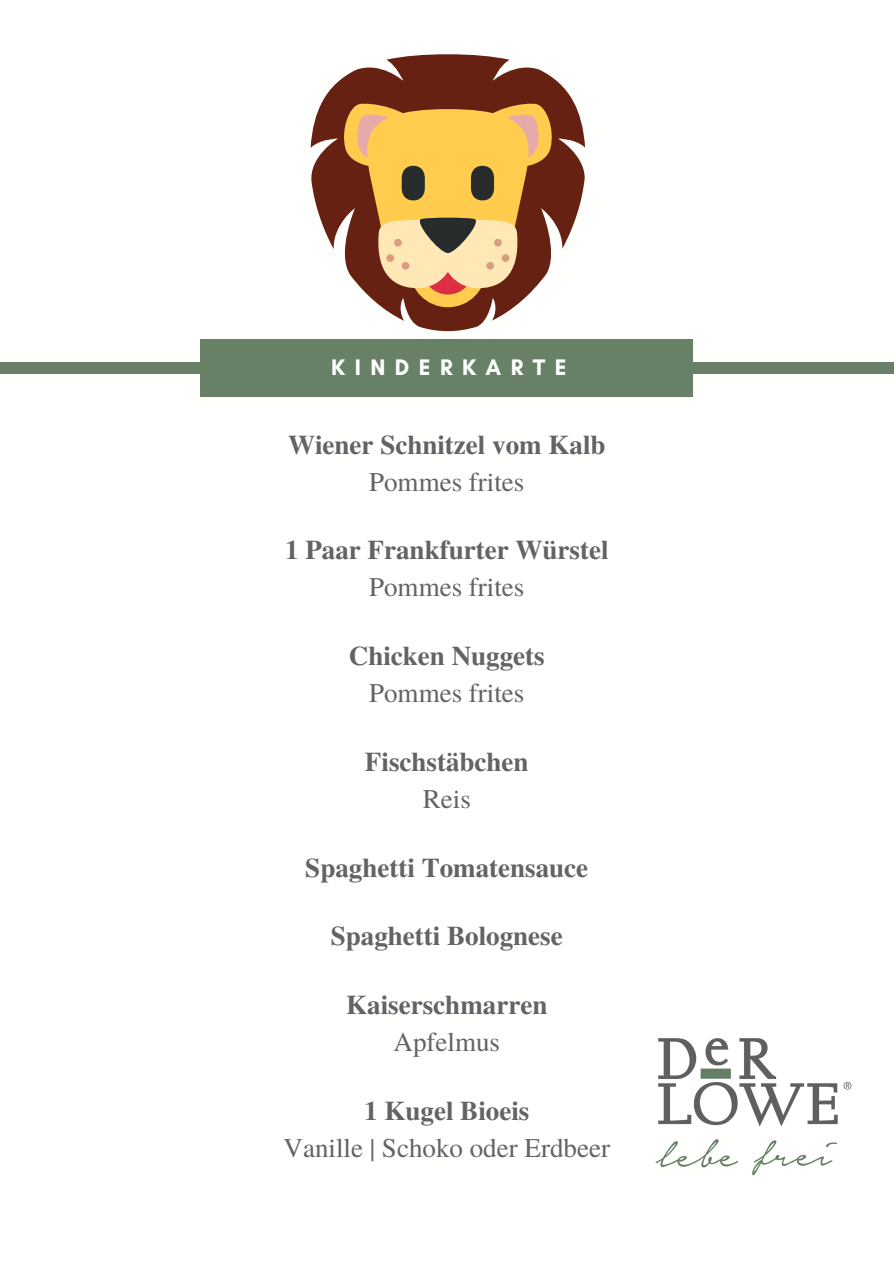
<style>
.page{position:relative;width:894px;height:1264px;background:#fff}
.page>*{position:absolute;margin:0;border:0;box-sizing:border-box;transform-origin:0 0}
.t1{font:700 27px/37.2px "Te X Gyre Termes";color:#626365;text-align:center}
.t2{font:27px/37.2px "Te X Gyre Termes";color:#626365;text-align:center}
.t3{font:700 22.95px "Glacial Indifference";letter-spacing:.41em;color:#fff}
.s1{font-weight:400}
.s2{font-weight:700}
</style>
<div class="page">
<div style="left:0;top:362px;width:893px;height:12px;background:#688066"></div>
<div style="left:200px;top:340px;width:492px;height:56px;background:#688066"></div>
<svg style="left:310px;top:54px;width:275px;height:277px;fill:#662113"></svg>
<svg style="left:340px;top:102px;width:215px;height:205px;background:#c59657"></svg>
<img style="left:655px;top:1038px;width:197px;height:138px">
<p class="t3" style="left:331px;top:353px;width:237px">KINDERKARTE</p>
<p class="t1" style="left:288px;top:424px;width:319px">Wiener Schnitzel vom Kalb<br><span class="s1">Pommes frites</span></p>
<p class="t1" style="left:285px;top:530px;width:325px">1 Paar Frankfurter Würstel<br><span class="s1">Pommes frites</span></p>
<h2 class="t1" style="left:349px;top:636px;width:197px">Chicken Nuggets<br><span class="s1">Pommes frites</span></h2>
<h2 class="t1" style="left:365px;top:741px;width:165px">Fischstäbchen<br><span class="s1">Reis</span></h2>
<h2 class="t1" style="left:305px;top:847px;width:284px">Spaghetti Tomatensauce</h2>
<h2 class="t1" style="left:331px;top:916px;width:233px">Spaghetti Bolognese</h2>
<h1 class="t1" style="left:346px;top:984px;width:202px">Kaiserschmarren<br><span class="s1">Apfelmus</span></h1>
<h1 class="t2" style="left:283px;top:1090px;width:328px"><span class="s2">1 Kugel Bioeis<br></span>Vanille | Schoko oder Erdbeer</h1>
</div>
